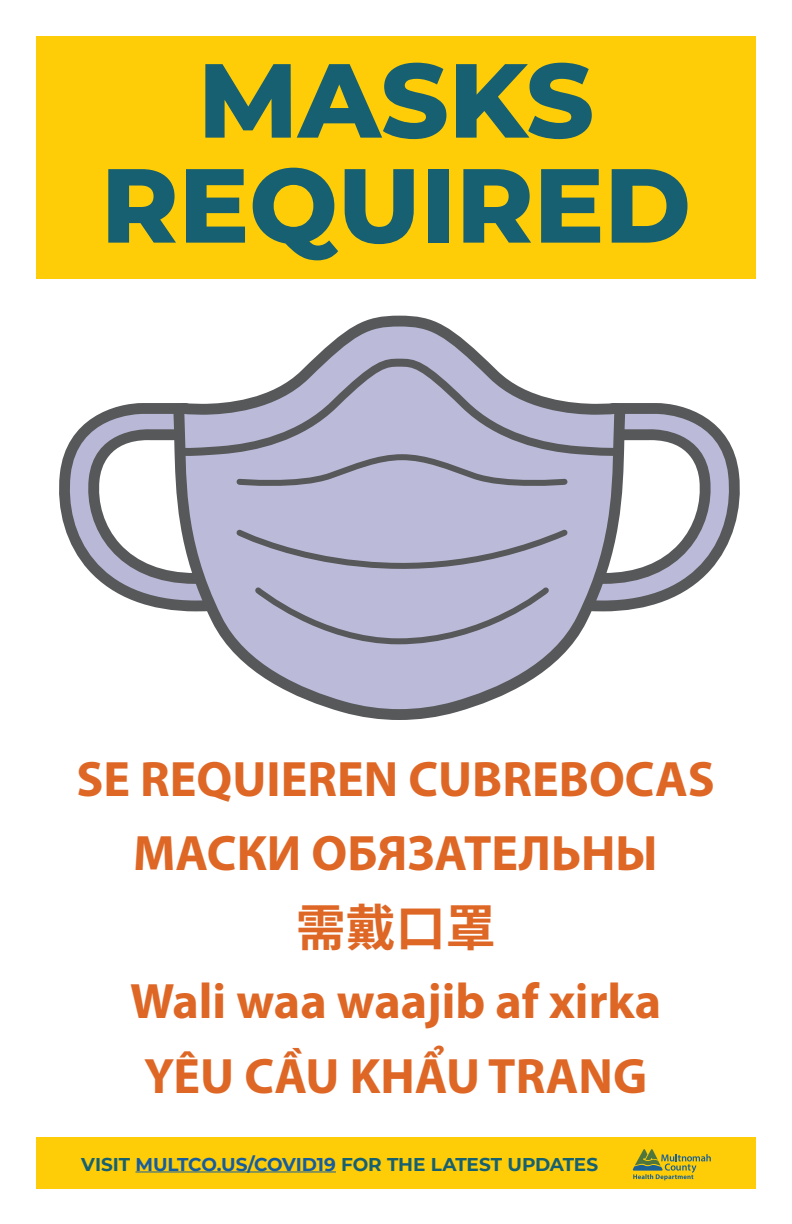
<style>
.page{position:relative;width:792px;height:1224px;background:#fff}
.page>*{position:absolute;margin:0;border:0;box-sizing:border-box;transform-origin:0 0}
.t1{font:800 105px/105px "Montserrat";color:#166071;text-align:center}
.t2{font:700 50px "Myriad Pro";color:#de6726}
.t3{font:700 50px "Noto Sans SC";color:#de6726}
.t4{font:700 18.5px "Montserrat";letter-spacing:-.005em;color:#166071}
.s1{color:#175d9e}
</style>
<div class="page">
<div style="left:37px;top:1138px;width:719px;height:51px;background:#fecd08"></div>
<svg style="left:59px;top:403px;width:114px;height:208px"></svg>
<svg style="left:625px;top:403px;width:115px;height:208px"></svg>
<svg style="left:173px;top:316px;width:452px;height:404px"></svg>
<svg style="left:177px;top:351px;width:444px;height:109px;fill:#bbbbd9"></svg>
<svg style="left:234px;top:451px;width:338px;height:196px;background:#b1b1cd"></svg>
<div style="left:36px;top:36px;width:720px;height:242px;background:#fecd08"></div>
<hr style="left:136px;top:1172px;width:200px;height:1px;background:#175d9e">
<svg style="left:633px;top:1149px;width:78px;height:31px"></svg>
<p class="t1" style="left:101px;top:42px;width:592px">MASKS<br>REQUIRED</p>
<p class="t2" style="left:76px;top:746px;width:640px">SE REQUIEREN CUBREBOCAS</p>
<p class="t2" style="left:133px;top:820px;width:527px">МАСКИ ОБЯЗАТЕЛЬНЫ</p>
<p class="t3" style="left:296px;top:900px;width:201px">需戴口罩</p>
<p class="t2" style="left:130px;top:969px;width:533px">Wali waa waajib af xirka</p>
<p class="t2" style="left:144px;top:1043px;width:504px">YÊU CẦU KHẨU TRANG</p>
<p class="t4" style="left:81px;top:1151px;width:518px">VISIT <span class="s1">MULTCO.US/COVID19</span> FOR THE LATEST UPDATES</p>
</div>
